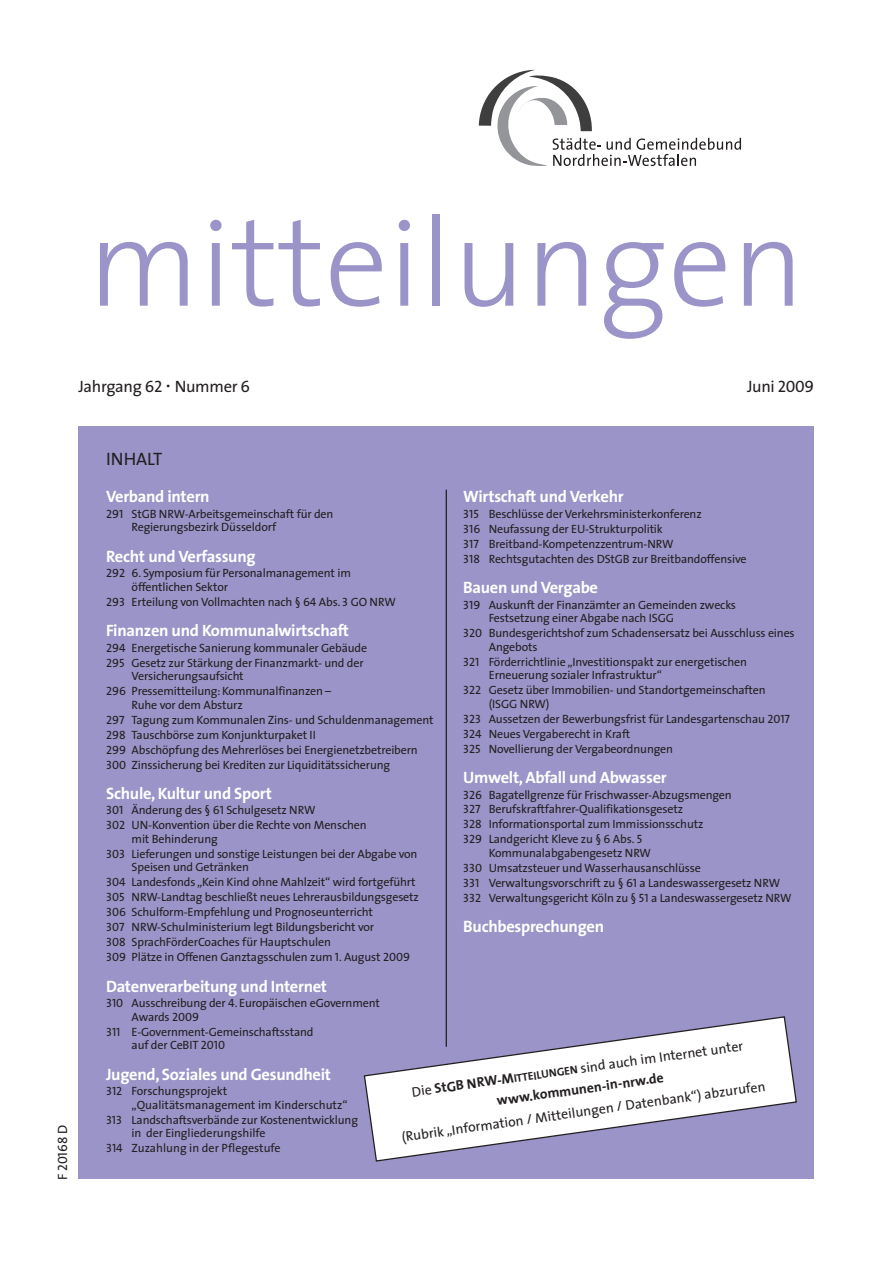
<style>
.page{position:relative;width:893px;height:1263px;background:#fff}
.page>*{position:absolute;margin:0;border:0;box-sizing:border-box;transform-origin:0 0}
.t1{font:300 126px "The Sans";color:#9a94c8}
.t2{font:18px "The Sans";letter-spacing:-.01em;color:#231f20}
.t3{font:700 16.5px "The Sans";letter-spacing:-.02em;color:#fff}
.t4{font:16.5px "The Sans";letter-spacing:-.02em;color:#231f20}
.t5{font:700 13.95px/20.5px "The Sans";color:#231f20;text-align:center}
.t6{font:13.95px "The Sans";color:#231f20}
.t7{font:13.5px "The Sans Caps";letter-spacing:-.01em;color:#231f20}
.t8{font:12px/15px "The Sans";letter-spacing:-.01em;color:#231f20}
.s1{font-family:"The Sans Caps"}
.s2{font-size:21px}
.s3{font-family:"The Sans"}
.s4{font-weight:400}
.s5{font-size:11.25px}
</style>
<div class="page">
<div style="left:78px;top:426px;width:736px;height:752px;background:#9a94c8"></div>
<hr style="left:446px;top:490px;width:1px;height:557px;background:#231f20">
<svg style="left:479px;top:70px;width:262px;height:96px"></svg>
<svg style="left:363px;top:1015px;width:434px;height:147px"></svg>
<h1 class="t1" style="left:88px;top:215px;width:718px">mitteilungen</h1>
<h3 class="t4" style="left:78px;top:380px;width:173px">Jahrgang <span class="s1">62</span> <span class="s2">·</span> Nummer <span class="s1">6</span></h3>
<h3 class="t4" style="left:747px;top:380px;width:69px">Juni <span class="s1">2009</span></h3>
<p class="t7" style="left:55px;top:1180px;width:57px;rotate:-90deg"><span class="s3">F</span> 20168 <span class="s3">D</span></p>
<h2 class="t2" style="left:106px;top:452px;width:58px">INHALT</h2>
<h3 class="t3" style="left:463px;top:489px;width:162px">Wirtschaft und Verkehr</h3>
<p class="t8" style="left:463px;top:507px;width:285px"><span class="s1">315</span> Beschlüsse der Verkehrsministerkonferenz<br><span class="s1">316</span> Neufassung der EU-Strukturpolitik<br><span class="s1">317</span> Breitband-Kompetenzzentrum-NRW<br><span class="s1">318</span> Rechtsgutachten des DStGB zur Breitbandoffensive</p>
<h3 class="t3" style="left:463px;top:580px;width:136px">Bauen und Vergabe</h3>
<p class="t8" style="left:489px;top:599px;width:249px;line-height:13.5px;text-indent:-26px"><span class="s1">319</span> Auskunft der Finanzämter an Gemeinden zwecks<br>Festsetzung einer Abgabe nach ISGG</p>
<p class="t8" style="left:489px;top:627px;width:307px;line-height:13.5px;text-indent:-26px"><span class="s1">320</span> Bundesgerichtshof zum Schadensersatz bei Ausschluss eines<br>Angebots</p>
<p class="t8" style="left:489px;top:656px;width:260px;line-height:13.5px;text-indent:-26px"><span class="s1">321</span> Förderrichtlinie „Investitionspakt zur energetischen<br>Erneuerung sozialer Infrastruktur“</p>
<p class="t8" style="left:489px;top:684px;width:278px;line-height:13.5px;text-indent:-26px"><span class="s1">322</span> Gesetz über Immobilien- und Standortgemeinschaften (ISGG NRW)</p>
<p class="t8" style="left:463px;top:712px;width:328px"><span class="s1">323</span> Aussetzen der Bewerbungsfrist für Landesgartenschau <span class="s1">2017<br>324</span> Neues Vergaberecht in Kraft<br><span class="s1">325</span> Novellierung der Vergabeordnungen</p>
<h3 class="t3" style="left:463px;top:770px;width:205px">Umwelt, Abfall und Abwasser</h3>
<p class="t8" style="left:463px;top:788px;width:270px"><span class="s1">326</span> Bagatellgrenze für Frischwasser-Abzugsmengen <span class="s1">327</span> Berufskraftfahrer-Qualifikationsgesetz<br><span class="s1">328</span> Informationsportal zum Immissionsschutz<br><span class="s1">329</span> Landgericht Kleve zu § <span class="s1">6</span> Abs. <span class="s1">5</span></p>
<p class="t8" style="left:463px;top:846px;width:330px;text-indent:26px">Kommunalabgabengesetz NRW<br><span class="s1">330</span> Umsatzsteuer und Wasserhausanschlüsse<br><span class="s1">331</span> Verwaltungsvorschrift zu § <span class="s1">61</span> a Landeswassergesetz NRW <span class="s1">332</span> Verwaltungsgericht Köln zu § <span class="s1">51</span> a Landeswassergesetz NRW</p>
<h3 class="t3" style="left:463px;top:919px;width:142px">Buchbesprechungen</h3>
<h3 class="t3" style="left:106px;top:489px;width:105px">Verband intern</h3>
<p class="t8" style="left:132px;top:508px;width:203px;line-height:13.5px;text-indent:-26px"><span class="s1">291</span> StGB NRW-Arbeitsgemeinschaft für den<br>Regierungsbezirk Düsseldorf</p>
<h3 class="t3" style="left:106px;top:549px;width:151px">Recht und Verfassung</h3>
<p class="t8" style="left:132px;top:567px;width:221px;line-height:13.5px;text-indent:-26px"><span class="s1">292 6</span>. Symposium für Personalmanagement im öffentlichen Sektor</p>
<p class="t8" style="left:106px;top:595px;width:291px"><span class="s1">293</span> Erteilung von Vollmachten nach § <span class="s1">64</span> Abs. <span class="s1">3</span> GO NRW</p>
<h3 class="t3" style="left:106px;top:623px;width:244px">Finanzen und Kommunalwirtschaft</h3>
<p class="t8" style="left:106px;top:641px;width:263px"><span class="s1">294</span> Energetische Sanierung kommunaler Gebäude<br><span class="s1">295</span> Gesetz zur Stärkung der Finanzmarkt- und der</p>
<p class="t8" style="left:106px;top:670px;width:227px;text-indent:26px">Versicherungsaufsicht<br><span class="s1">296</span> Pressemitteilung: Kommunalfinanzen –</p>
<p class="t8" style="left:106px;top:698px;width:329px;text-indent:26px">Ruhe vor dem Absturz<br><span class="s1">297</span> Tagung zum Kommunalen Zins- und Schuldenmanagement <span class="s1">298</span> Tauschbörse zum Konjunkturpaket II<br><span class="s1">299</span> Abschöpfung des Mehrerlöses bei Energienetzbetreibern <span class="s1">300</span> Zinssicherung bei Krediten zur Liquiditätssicherung</p>
<h3 class="t3" style="left:106px;top:786px;width:167px">Schule, Kultur und Sport</h3>
<p class="t8" style="left:106px;top:804px;width:262px"><span class="s1">301</span> Änderung des § <span class="s1">61</span> Schulgesetz NRW<br><span class="s1">302</span> UN-Konvention über die Rechte von Menschen</p>
<p class="t8" style="left:106px;top:832px;width:313px;text-indent:26px">mit Behinderung<br><span class="s1">303</span> Lieferungen und sonstige Leistungen bei der Abgabe von</p>
<p class="t8" style="left:106px;top:861px;width:314px;text-indent:26px">Speisen und Getränken<br><span class="s1">304</span> Landesfonds „Kein Kind ohne Mahlzeit“ wird fortgeführt <span class="s1">305</span> NRW-Landtag beschließt neues Lehrerausbildungsgesetz <span class="s1">306</span> Schulform-Empfehlung und Prognoseunterricht<br><span class="s1">307</span> NRW-Schulministerium legt Bildungsbericht vor<br><span class="s1">308</span> SprachFörderCoaches für Hauptschulen<br><span class="s1">309</span> Plätze in Offenen Ganztagsschulen zum <span class="s1">1.</span> August <span class="s1">2009</span></p>
<h3 class="t3" style="left:106px;top:979px;width:223px">Datenverarbeitung und Internet</h3>
<p class="t8" style="left:132px;top:997px;width:250px;line-height:13.5px;text-indent:-26px"><span class="s1">310</span> Ausschreibung der <span class="s1">4</span>. Europäischen eGovernment<br>Awards <span class="s1">2009</span></p>
<p class="t8" style="left:132px;top:1026px;width:183px;line-height:13.5px;text-indent:-26px"><span class="s1">311</span> E-Government-Gemeinschaftsstand auf der CeBIT <span class="s1">2010</span></p>
<h3 class="t3" style="left:106px;top:1067px;width:226px">Jugend, Soziales und Gesundheit</h3>
<p class="t8" style="left:132px;top:1085px;width:217px;line-height:13.5px;text-indent:-26px"><span class="s1">312</span> Forschungsprojekt „Qualitätsmanagement im Kinderschutz“</p>
<p class="t8" style="left:132px;top:1114px;width:228px;line-height:13.5px;text-indent:-26px"><span class="s1">313</span> Landschaftsverbände zur Kostenentwicklung in der Eingliederungshilfe</p>
<p class="t8" style="left:106px;top:1142px;width:176px"><span class="s1">314</span> Zuzahlung in der Pflegestufe</p>
<p class="t5" style="left:410px;top:1083px;width:336px;rotate:-8deg"><span class="s4">Die</span> StGB NRW-M<span class="s5">ITTEILUNGEN</span> <span class="s4">sind auch im Internet unter </span>www.kommunen-in-nrw.de</p>
<p class="t6" style="left:401px;top:1131px;width:369px;rotate:-8deg">(Rubrik „Information / Mitteilungen / Datenbank“) abzurufen</p>
</div>
